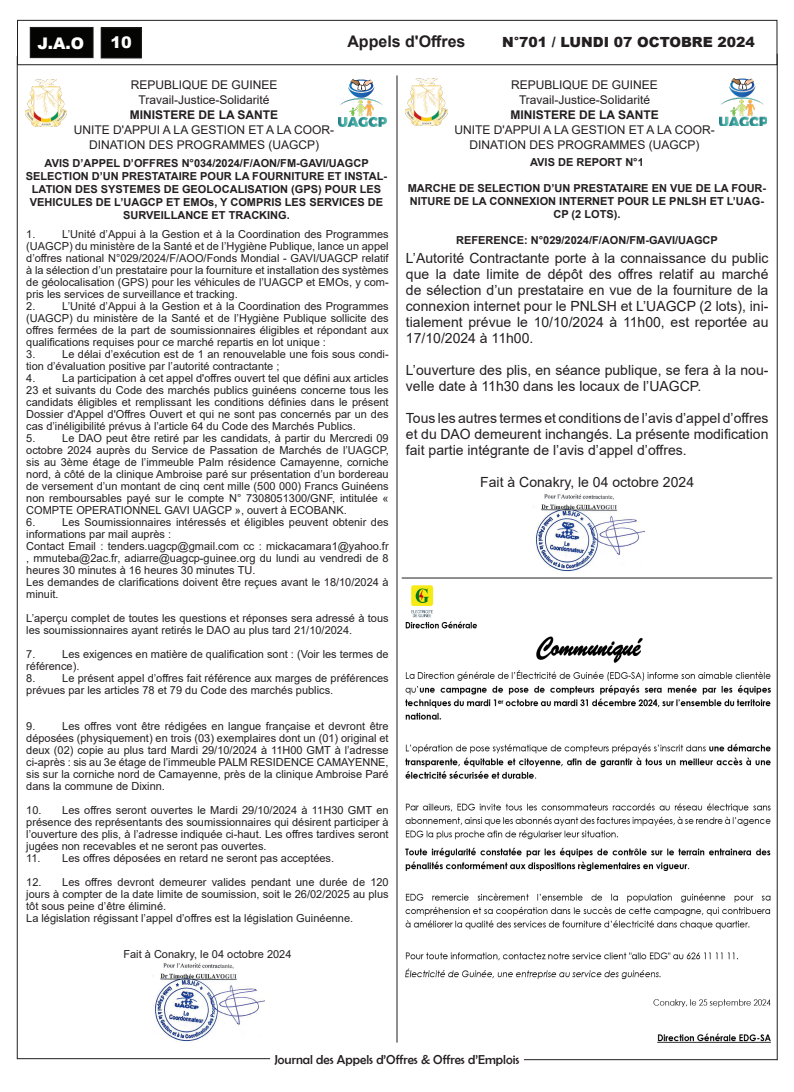
<style>
.page{position:relative;width:794px;height:1092px;background:#fff}
.page>*{position:absolute;margin:0;border:0;box-sizing:border-box;transform-origin:0 0}
.t1{font:700 16px "Arial";color:#231f20}
.t2{font:900 16px "Arial";color:#fff}
.t3{font:14px/16px "Arial";color:#231f20;text-align:justify}
.t4{font:900 14px "Arial";color:#231f20}
.t5{font:13px "Berlin Sans FB";color:#231f20}
.t6{font:12px/15px "Arial";color:#231f20;text-align:center}
.t7{font:700 12px "Arial";color:#231f20}
.t8{font:11px/12px "Arial";color:#231f20;text-align:justify}
.t9{font:700 11px/13px "Arial";color:#231f20;text-align:center}
</style>
<div class="page">
<div style="left:17px;top:20px;width:760px;height:45px;border:1px solid #231f20"></div>
<hr style="left:17px;top:1058px;width:253px;height:1px;background:#231f20">
<hr style="left:524px;top:1059px;width:253px;height:1px;background:#231f20">
<div style="left:30px;top:27px;width:63px;height:31px;background:#040503"></div>
<div style="left:30px;top:27px;width:64px;height:31px;border:1px solid #231f20"></div>
<div style="left:101px;top:28px;width:40px;height:30px;background:#040503"></div>
<div style="left:101px;top:27px;width:41px;height:31px;border:1px solid #231f20"></div>
<hr style="left:777px;top:54px;width:1px;height:1006px;background:#231f20">
<hr style="left:17px;top:56px;width:1px;height:1003px;background:#231f20">
<hr style="left:402px;top:577px;width:370px;height:1px;background:#231f20">
<img style="left:25px;top:79px;width:42px;height:47px">
<img style="left:405px;top:78px;width:42px;height:48px">
<img style="left:339px;top:79px;width:47px;height:47px">
<img style="left:719px;top:78px;width:47px;height:48px">
<img style="left:406px;top:585px;width:364px;height:457px">
<hr style="left:396px;top:75px;width:1px;height:967px;background:#231f20">
<img style="left:152px;top:963px;width:112px;height:79px">
<img style="left:533px;top:494px;width:111px;height:78px">
<h1 class="t2" style="left:38px;top:31px;width:48px">J.A.O</h1>
<h1 class="t2" style="left:111px;top:31px;width:23px">10</h1>
<p class="t1" style="left:347px;top:30px;width:120px">Appels d'Offres</p>
<p class="t4" style="left:502px;top:32px;width:254px">N°701 / LUNDI 07 OCTOBRE 2024</p>
<p class="t6" style="left:131px;top:77px;width:148px">REPUBLIQUE DE GUINEE</p>
<p class="t6" style="left:139px;top:92px;width:132px">Travail-Justice-Solidarité</p>
<p class="t7" style="left:130px;top:106px;width:150px">MINISTERE DE LA SANTE</p>
<p class="t6" style="left:74px;top:122px;width:262px">UNITE D'APPUI A LA GESTION ET A LA COOR-<br>DINATION DES PROGRAMMES (UAGCP)</p>
<p class="t6" style="left:511px;top:77px;width:148px">REPUBLIQUE DE GUINEE</p>
<p class="t6" style="left:519px;top:92px;width:132px">Travail-Justice-Solidarité</p>
<p class="t7" style="left:510px;top:106px;width:150px">MINISTERE DE LA SANTE</p>
<p class="t6" style="left:454px;top:122px;width:262px">UNITE D'APPUI A LA GESTION ET A LA COOR-<br>DINATION DES PROGRAMMES (UAGCP)</p>
<p class="t9" style="left:45px;top:156px;width:326px">AVIS D’APPEL D’OFFRES N°034/2024/F/AON/FM-GAVI/UAGCP</p>
<p class="t9" style="left:26px;top:169px;width:363px">SELECTION D’UN PRESTATAIRE POUR LA FOURNITURE ET INSTAL-LATION DES SYSTEMES DE GEOLOCALISATION (GPS) POUR LES VEHICULES DE L’UAGCP ET EMOs, Y COMPRIS LES SERVICES DE SURVEILLANCE ET TRACKING.</p>
<p class="t8" style="left:26px;top:228px;width:364px;text-indent:36px">L’Unité d’Appui à la Gestion et à la Coordination des Programmes (UAGCP) du ministère de la Santé et de l’Hygiène Publique, lance un appel d’offres national N°029/2024/F/AOO/Fonds Mondial - GAVI/UAGCP relatif à la sélection d’un prestataire pour la fourniture et installation des systèmes de géolocalisation (GPS) pour les véhicules de l’UAGCP et EMOs, y com&shy;pris les services de surveillance et tracking.</p>
<p class="t8" style="left:26px;top:300px;width:11px">2.</p>
<p class="t8" style="left:26px;top:228px;width:11px">1.</p>
<p class="t8" style="left:26px;top:300px;width:364px;text-indent:36px">L’Unité d’Appui à la Gestion et à la Coordination des Programmes (UAGCP) du ministère de la Santé et de l’Hygiène Publique sollicite des offres fermées de la part de soumissionnaires éligibles et répondant aux qualifications requises pour ce marché repartis en lot unique :</p>
<p class="t8" style="left:26px;top:348px;width:11px">3.</p>
<p class="t8" style="left:26px;top:348px;width:364px;text-indent:36px">Le délai d’exécution est de 1 an renouvelable une fois sous condi&shy;tion d’évaluation positive par l’autorité contractante ;</p>
<p class="t8" style="left:26px;top:372px;width:11px">4.</p>
<p class="t8" style="left:26px;top:372px;width:364px;text-indent:36px">La participation à cet appel d'offres ouvert tel que défini aux articles 23 et suivants du Code des marchés publics guinéens concerne tous les candidats éligibles et remplissant les conditions définies dans le présent Dossier d'Appel d'Offres Ouvert et qui ne sont pas concernés par un des cas d’inéligibilité prévus à l’article 64 du Code des Marchés Publics.</p>
<p class="t8" style="left:26px;top:432px;width:11px">5.</p>
<p class="t8" style="left:26px;top:432px;width:364px;text-indent:36px">Le DAO peut être retiré par les candidats, à partir du Mercredi 09 octobre 2024 auprès du Service de Passation de Marchés de l’UAGCP, sis au 3ème étage de l’immeuble Palm résidence Camayenne, corniche nord, à côté de la clinique Ambroise paré sur présentation d’un bordereau de versement d’un montant de cinq cent mille (500 000) Francs Guinéens non remboursables payé sur le compte N° 7308051300/GNF, intitulée « COMPTE OPERATIONNEL GAVI UAGCP », ouvert à ECOBANK.</p>
<p class="t8" style="left:26px;top:516px;width:11px">6.</p>
<p class="t8" style="left:26px;top:516px;width:364px;text-indent:36px">Les Soumissionnaires intéressés et éligibles peuvent obtenir des informations par mail auprès :</p>
<p class="t8" style="left:26px;top:540px;width:364px">Contact Email : tenders.uagcp@gmail.com cc : mickacamara1@yahoo.fr , mmuteba@2ac.fr, adiarre@uagcp-guinee.org du lundi au vendredi de 8 heures 30 minutes à 16 heures 30 minutes TU.</p>
<p class="t8" style="left:26px;top:576px;width:364px">Les demandes de clarifications doivent être reçues avant le 18/10/2024 à minuit.</p>
<p class="t8" style="left:26px;top:612px;width:364px">L’aperçu complet de toutes les questions et réponses sera adressé à tous les soumissionnaires ayant retirés le DAO au plus tard 21/10/2024.</p>
<p class="t8" style="left:26px;top:648px;width:11px">7.</p>
<p class="t8" style="left:26px;top:648px;width:364px;text-indent:36px">Les exigences en matière de qualification sont : (Voir les termes de référence).</p>
<p class="t8" style="left:26px;top:672px;width:11px">8.</p>
<p class="t8" style="left:26px;top:672px;width:364px;text-indent:36px">Le présent appel d’offres fait référence aux marges de préférences prévues par les articles 78 et 79 du Code des marchés publics.</p>
<p class="t8" style="left:26px;top:720px;width:11px">9.</p>
<p class="t8" style="left:26px;top:720px;width:364px;text-indent:36px">Les offres vont être rédigées en langue française et devront être déposées (physiquement) en trois (03) exemplaires dont un (01) original et deux (02) copie au plus tard Mardi 29/10/2024 à 11H00 GMT à l’adresse ci-après : sis au 3e étage de l’immeuble PALM RESIDENCE CAMAYENNE, sis sur la corniche nord de Camayenne, près de la clinique Ambroise Paré dans la commune de Dixinn.</p>
<p class="t8" style="left:26px;top:804px;width:364px">10. Les offres seront ouvertes le Mardi 29/10/2024 à 11H30 GMT en présence des représentants des soumissionnaires qui désirent participer à l’ouverture des plis, à l’adresse indiquée ci-haut. Les offres tardives seront jugées non recevables et ne seront pas ouvertes.</p>
<p class="t8" style="left:26px;top:852px;width:309px">11. Les offres déposées en retard ne seront pas acceptées.</p>
<p class="t8" style="left:26px;top:876px;width:364px">12. Les offres devront demeurer valides pendant une durée de 120 jours à compter de la date limite de soumission, soit le 26/02/2025 au plus tôt sous peine d’être éliminé.</p>
<p class="t8" style="left:26px;top:912px;width:328px">La législation régissant l’appel d’offres est la législation Guinéenne.</p>
<p class="t8" style="left:123px;top:948px;width:169px">Fait à Conakry, le 04 octobre 2024</p>
<p class="t9" style="left:530px;top:156px;width:115px">AVIS DE REPORT N°1</p>
<p class="t9" style="left:408px;top:182px;width:360px">MARCHE DE SELECTION D’UN PRESTATAIRE EN VUE DE LA FOUR-<br>NITURE DE LA CONNEXION INTERNET POUR LE PNLSH ET L’UAG-<br>CP (2 LOTS).</p>
<p class="t9" style="left:456px;top:234px;width:263px">REFERENCE: N°029/2024/F/AON/FM-GAVI/UAGCP</p>
<p class="t3" style="left:406px;top:249px;width:364px">L’Autorité Contractante porte à la connaissance du public que la date limite de dépôt des offres relatif au marché de sélection d’un prestataire en vue de la fourniture de la connexion internet pour le PNLSH et L’UAGCP (2 lots), ini&shy;tialement prévue le 10/10/2024 à 11h00, est reportée au 17/10/2024 à 11h00.</p>
<p class="t3" style="left:406px;top:361px;width:364px">L’ouverture des plis, en séance publique, se fera à la nou&shy;velle date à 11h30 dans les locaux de l’UAGCP.</p>
<p class="t3" style="left:406px;top:409px;width:364px">Tous les autres termes et conditions de l’avis d’appel d’offres et du DAO demeurent inchangés. La présente modification fait partie intégrante de l’avis d’appel d’offres.</p>
<p class="t3" style="left:480px;top:473px;width:215px">Fait à Conakry, le 04 octobre 2024</p>
<p class="t5" style="left:274px;top:1052px;width:246px">Journal des Appels d’Offres &amp; Offres d’Emplois</p>
</div>
